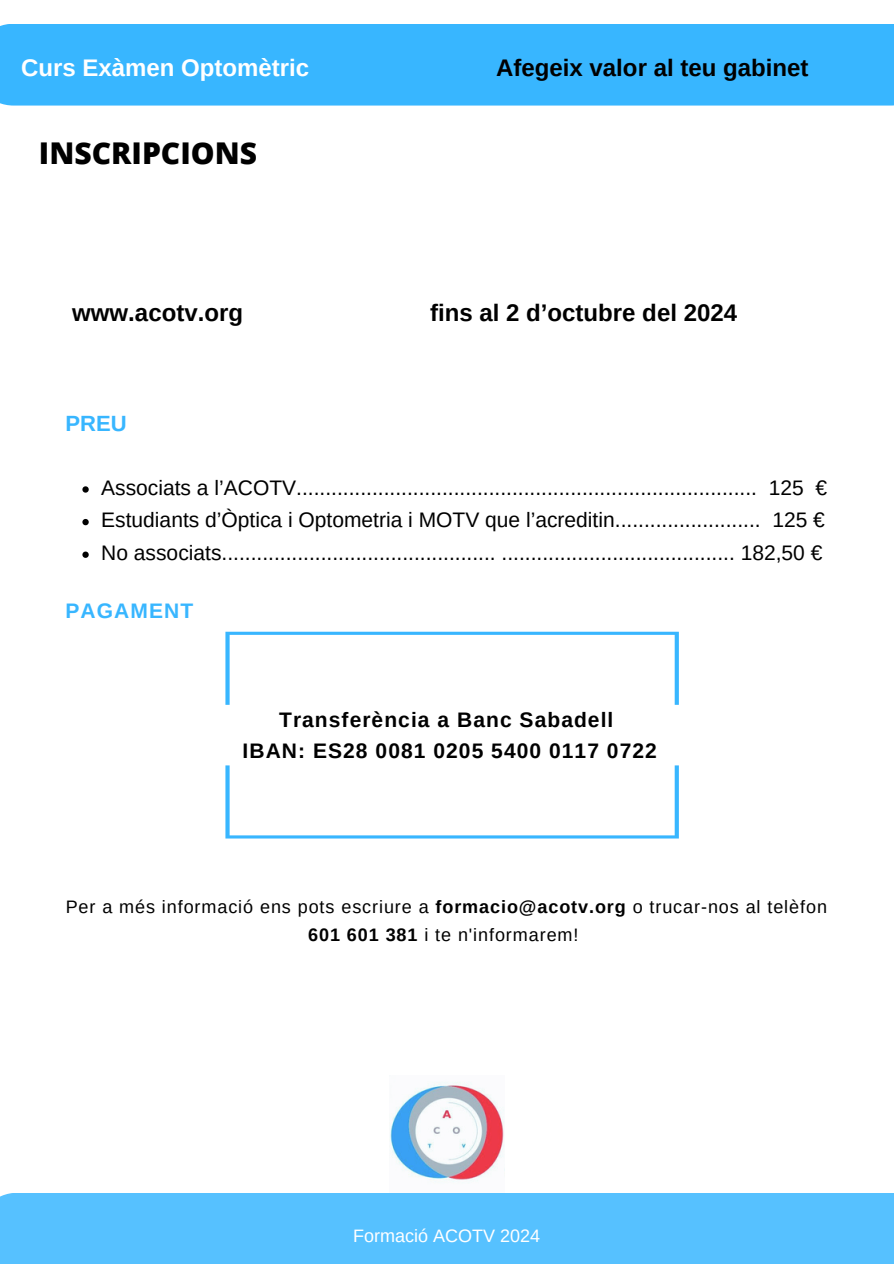
<style>
.page{position:relative;width:894px;height:1264px;background:#fff}
.page>*{position:absolute;margin:0;border:0;box-sizing:border-box;transform-origin:0 0}
.t1{font:800 30px "Open Sans";color:#000}
.t2{font:700 24px "Arimo";color:#000}
.t3{font:700 24px "Arimo";color:#fff}
.t4{font:700 22.05px "Arimo";color:#38b6ff}
.t5{font:21px "Arimo";color:#000}
.t6{font:700 21px/30.5px "Arimo";letter-spacing:.05em;color:#000;text-align:center}
.t7{font:700 21px "Arimo";letter-spacing:.05em;color:#38b6ff}
.t8{font:18px/27.3px "Arimo";letter-spacing:.05em;color:#000;text-align:center}
.t9{font:18px "Arimo";color:#fff}
.s1{font-weight:700}
</style>
<div class="page">
<div style="left:0;top:1193px;width:893px;height:70px;background:#56c1ff"></div>
<svg style="left:82px;top:486px;width:7px;height:6px"></svg>
<svg style="left:82px;top:519px;width:7px;height:6px"></svg>
<svg style="left:82px;top:551px;width:7px;height:7px"></svg>
<div style="left:0;top:24px;width:893px;height:82px;background:#38b6ff"></div>
<img style="left:390px;top:1082px;width:114px;height:101px">
<svg style="left:225px;top:631px;width:453px;height:73px"></svg>
<svg style="left:225px;top:765px;width:453px;height:73px"></svg>
<h5 class="t3" style="left:21px;top:54px;width:290px">Curs Exàmen Optomètric</h5>
<h5 class="t2" style="left:496px;top:54px;width:314px">Afegeix valor al teu gabinet</h5>
<p class="t1" style="left:39px;top:132px;width:220px">INSCRIPCIONS</p>
<h3 class="t2" style="left:72px;top:299px;width:172px">www.acotv.org</h3>
<h3 class="t2" style="left:430px;top:299px;width:308px">fins al 2 d’octubre del 2024</h3>
<h1 class="t4" style="left:66px;top:410px;width:63px">PREU</h1>
<h3 class="t5" style="left:101px;top:476px;width:727px">Associats a l’ACOTV............................................................................... 125 €</h3>
<h2 class="t5" style="left:101px;top:508px;width:725px">Estudiants d’Òptica i Optometria i MOTV que l’acreditin......................... 125 €</h2>
<p class="t5" style="left:101px;top:541px;width:722px">No associats............................................... ........................................ 182,50 €</p>
<p class="t7" style="left:66px;top:599px;width:129px">PAGAMENT</p>
<p class="t6" style="left:242px;top:704px;width:415px">Transferència a Banc Sabadell<br>IBAN: ES28 0081 0205 5400 0117 0722</p>
<h4 class="t8" style="left:66px;top:893px;width:762px">Per a més informació ens pots escriure a <span class="s1">formacio@acotv.org</span> o trucar-nos al telèfon<br><span class="s1">601 601 381</span> i te n'informarem!</h4>
<p class="t9" style="left:353px;top:1225px;width:188px">Formació ACOTV 2024</p>
</div>
